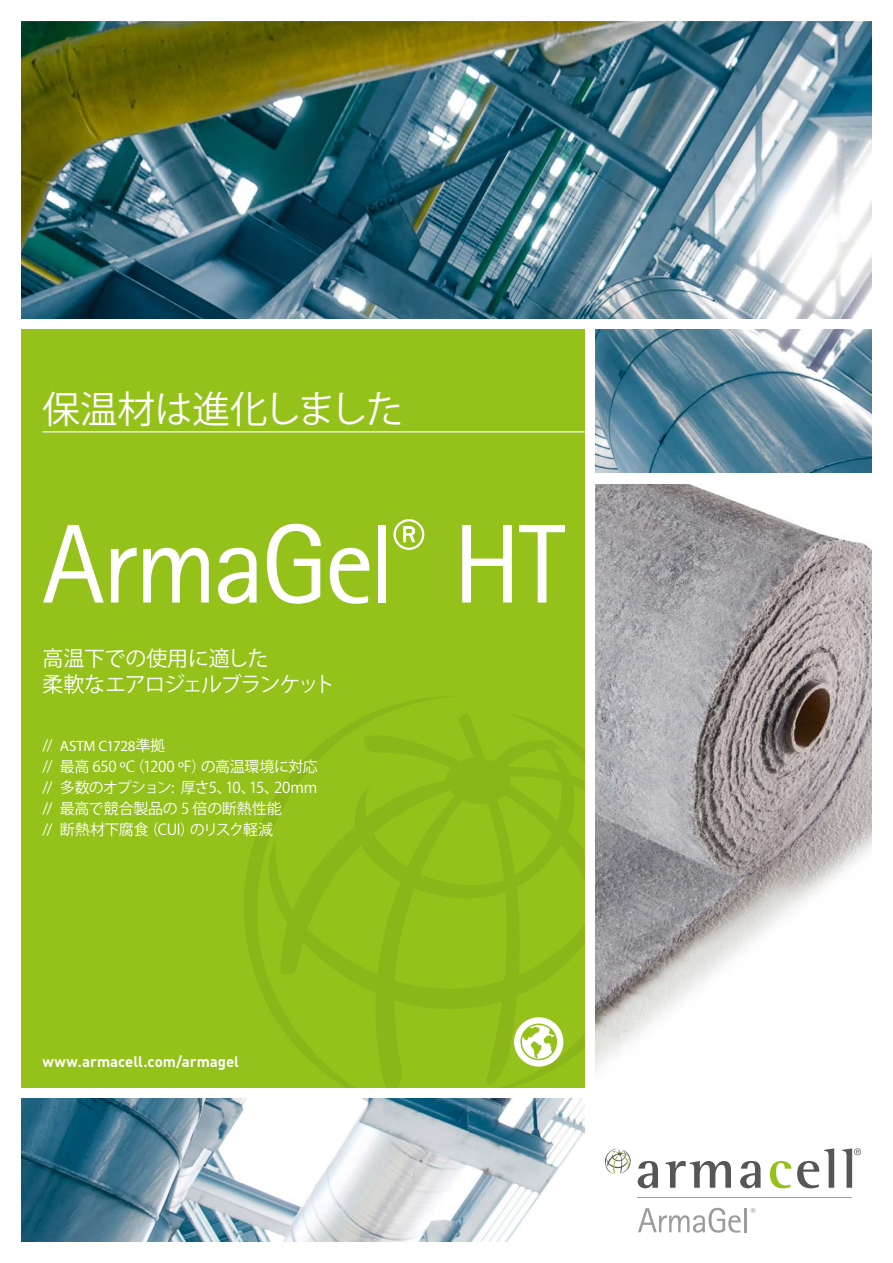
<style>
.page{position:relative;width:893px;height:1263px;background:#fff}
.page>*{position:absolute;margin:0;border:0;box-sizing:border-box;transform-origin:0 0}
._04_Copy_10_14{font:112.5px "Rotis Sans Serif Std";letter-spacing:-.03em;color:#fff}
._01b_HL_25_30_white{font:37.5px "Koz Go Pro";color:#fff}
._02_Intro_14_17_whit{font:21px "Koz Go Pr 6 N";letter-spacing:-.05em;color:#fff}
._02_Intro_14_17_whit-2{font:21px "Koz Go Pr 6 N";letter-spacing:-.005em;color:#fff}
._04_Copy_10_14_white{font:15px "Koz Go Pro";letter-spacing:-.03em;color:#fff}
._04_Copy_10_14_white-2{font:15px "Koz Go Pro";letter-spacing:-.06em;color:#fff}
._04_Copy_10_14_white-3{font:700 15px "DIN Pro";color:#fff}
._04_Copy_10_14_white-4{font:15px "Myriad Pro";letter-spacing:-.02em;color:#fff}
.s1{font-family:"Koz Go Pro"}
</style>
<div class="page">
<div style="left:21px;top:329px;width:564px;height:759px;background:#94c11a"></div>
<svg style="left:244px;top:697px;width:197px;height:289px"></svg>
<svg style="left:260px;top:711px;width:325px;height:377px"></svg>
<img style="left:21px;top:1098px;width:564px;height:144px">
<img style="left:21px;top:21px;width:851px;height:297px">
<hr style="left:43px;top:431px;width:542px;height:1px;background:#fff">
<img style="left:595px;top:329px;width:277px;height:143px">
<div style="left:514px;top:1017px;width:49px;height:49px;background:#fff;border-radius:50%"></div>
<svg style="left:520px;top:1023px;width:37px;height:37px"></svg>
<img style="left:595px;top:485px;width:277px;height:585px">
<svg style="left:638px;top:1161px;width:20px;height:27px"></svg>
<svg style="left:665px;top:1161px;width:66px;height:27px"></svg>
<svg style="left:740px;top:1161px;width:20px;height:27px"></svg>
<svg style="left:770px;top:1161px;width:21px;height:27px"></svg>
<svg style="left:797px;top:1148px;width:37px;height:40px"></svg>
<svg style="left:842px;top:1148px;width:19px;height:40px"></svg>
<svg style="left:605px;top:1148px;width:26px;height:27px"></svg>
<hr style="left:638px;top:1198px;width:214px;height:1px;background:#9c9c9d">
<svg style="left:638px;top:1208px;width:103px;height:25px"></svg>
<hr style="left:744px;top:1208px;width:3px;height:24px;background:#9c9c9d">
<svg style="left:750px;top:1208px;width:5px;height:5px"></svg>
<p class="_01b_HL_25_30_white" style="left:43px;top:385px;width:362px">保温材は進化しました</p>
<p class="_04_Copy_10_14" style="left:42px;top:498px;width:524px">ArmaGel<sup>®</sup> HT</p>
<p class="_02_Intro_14_17_whit-2" style="left:43px;top:647px;width:227px">高温下での使用に適した</p>
<p class="_02_Intro_14_17_whit" style="left:43px;top:672px;width:294px">柔軟なエアロジェルブランケット</p>
<p class="_04_Copy_10_14_white-4" style="left:43px;top:736px;width:124px"><span class="s1">//</span> ASTM C1728<span class="s1">準拠</span></p>
<p class="_04_Copy_10_14_white" style="left:43px;top:756px;width:277px">// 最高 650 ºC（1200 ºF）の高温環境に対応</p>
<p class="_04_Copy_10_14_white-2" style="left:43px;top:777px;width:276px">// 多数のオプション: 厚さ5、10、15、20mm</p>
<p class="_04_Copy_10_14_white" style="left:43px;top:798px;width:241px">// 最高で競合製品の 5 倍の断熱性能</p>
<p class="_04_Copy_10_14_white" style="left:43px;top:819px;width:232px">// 断熱材下腐食（CUI）のリスク軽減</p>
<p class="_04_Copy_10_14_white-3" style="left:43px;top:1049px;width:198px">www.armacell.com/armagel</p>
</div>
